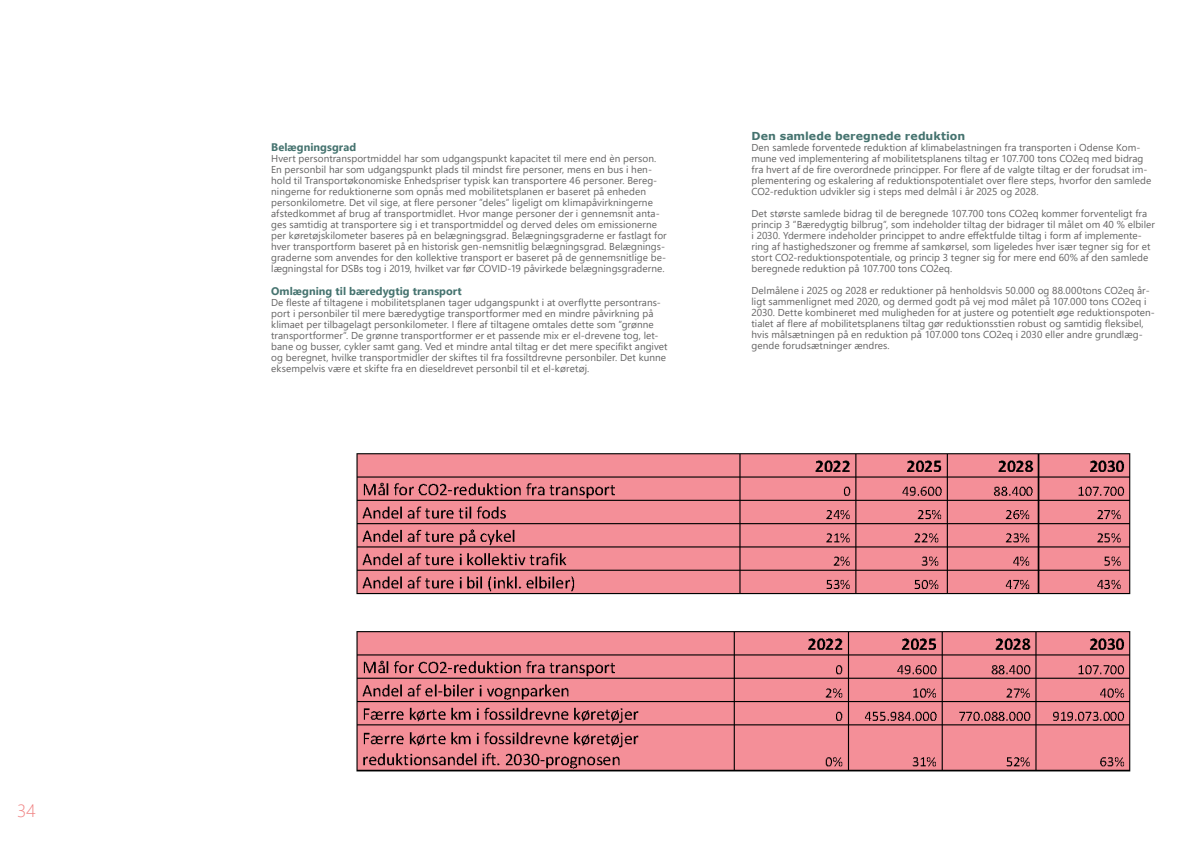
<style>
.page{position:relative;width:1191px;height:842px;background:#fff}
.page>*{position:absolute;margin:0;border:0;box-sizing:border-box;transform-origin:0 0}
.t1{font:300 18px "Segoe UI";color:#f08282}
.mki_brøndtekst{font:700 11px "Segoe UI";letter-spacing:.005em;color:#45736f}
.mki_brøndtekst-2{font:700 11px "Verdana";letter-spacing:.005em;color:#45736f}
.mki_brøndtekst-3{font:10px/11px "Segoe UI";letter-spacing:.005em;color:#646363}
</style>
<div class="page">
<img style="left:356px;top:453px;width:775px;height:319px">
<h1 class="t1" style="left:17px;top:793px;width:20px">34</h1>
<p class="mki_brøndtekst" style="left:271px;top:137px;width:86px">Belægningsgrad</p>
<p class="mki_brøndtekst-3" style="left:271px;top:152px;width:397px">Hvert persontransportmiddel har som udgangspunkt kapacitet til mere end èn person.<br>En personbil har som udgangspunkt plads til mindst fire personer, mens en bus i hen&shy;hold til Transportøkonomiske Enhedspriser typisk kan transportere 46 personer. Bereg&shy;ningerne for reduktionerne som opnås med mobilitetsplanen er baseret på enheden personkilometre. Det vil sige, at flere personer ”deles” ligeligt om klimapåvirkningerne afstedkommet af brug af transportmidlet. Hvor mange personer der i gennemsnit anta&shy;ges samtidig at transportere sig i et transportmiddel og derved deles om emissionerne per køretøjskilometer baseres på en belægningsgrad. Belægningsgraderne er fastlagt for hver transportform baseret på en historisk gen-nemsnitlig belægningsgrad. Belægnings&shy;graderne som anvendes for den kollektive transport er baseret på de gennemsnitlige be&shy;lægningstal for DSBs tog i 2019, hvilket var før COVID-19 påvirkede belægningsgraderne.</p>
<p class="mki_brøndtekst" style="left:271px;top:281px;width:192px">Omlægning til bæredygtig transport</p>
<p class="mki_brøndtekst-3" style="left:271px;top:296px;width:398px">De fleste af tiltagene i mobilitetsplanen tager udgangspunkt i at overflytte persontrans&shy;port i personbiler til mere bæredygtige transportformer med en mindre påvirkning på klimaet per tilbagelagt personkilometer. I flere af tiltagene omtales dette som ”grønne transportformer”. De grønne transportformer er et passende mix er el-drevene tog, let&shy;bane og busser, cykler samt gang. Ved et mindre antal tiltag er det mere specifikt angivet og beregnet, hvilke transportmidler der skiftes til fra fossiltdrevne personbiler. Det kunne eksempelvis være et skifte fra en dieseldrevet personbil til et el-køretøj.</p>
<p class="mki_brøndtekst-2" style="left:751px;top:128px;width:215px">Den samlede beregnede reduktion</p>
<p class="mki_brøndtekst-3" style="left:751px;top:141px;width:401px">Den samlede forventede reduktion af klimabelastningen fra transporten i Odense Kom&shy;mune ved implementering af mobilitetsplanens tiltag er 107.700 tons CO2eq med bidrag fra hvert af de fire overordnede principper. For flere af de valgte tiltag er der forudsat im&shy;plementering og eskalering af reduktionspotentialet over flere steps, hvorfor den samlede CO2-reduktion udvikler sig i steps med delmål i år 2025 og 2028.</p>
<p class="mki_brøndtekst-3" style="left:751px;top:207px;width:405px">Det største samlede bidrag til de beregnede 107.700 tons CO2eq kommer forventeligt fra princip 3 ”Bæredygtig bilbrug”, som indeholder tiltag der bidrager til målet om 40 % elbiler i 2030. Ydermere indeholder princippet to andre effektfulde tiltag i form af implemente&shy;ring af hastighedszoner og fremme af samkørsel, som ligeledes hver især tegner sig for et stort CO2-reduktionspotentiale, og princip 3 tegner sig for mere end 60% af den samlede beregnede reduktion på 107.700 tons CO2eq.</p>
<p class="mki_brøndtekst-3" style="left:751px;top:284px;width:405px">Delmålene i 2025 og 2028 er reduktioner på henholdsvis 50.000 og 88.000tons CO2eq år&shy;ligt sammenlignet med 2020, og dermed godt på vej mod målet på 107.000 tons CO2eq i 2030. Dette kombineret med muligheden for at justere og potentielt øge reduktionspoten&shy;tialet af flere af mobilitetsplanens tiltag gør reduktionsstien robust og samtidig fleksibel, hvis målsætningen på en reduktion på 107.000 tons CO2eq i 2030 eller andre grundlæg&shy;gende forudsætninger ændres.</p>
</div>
